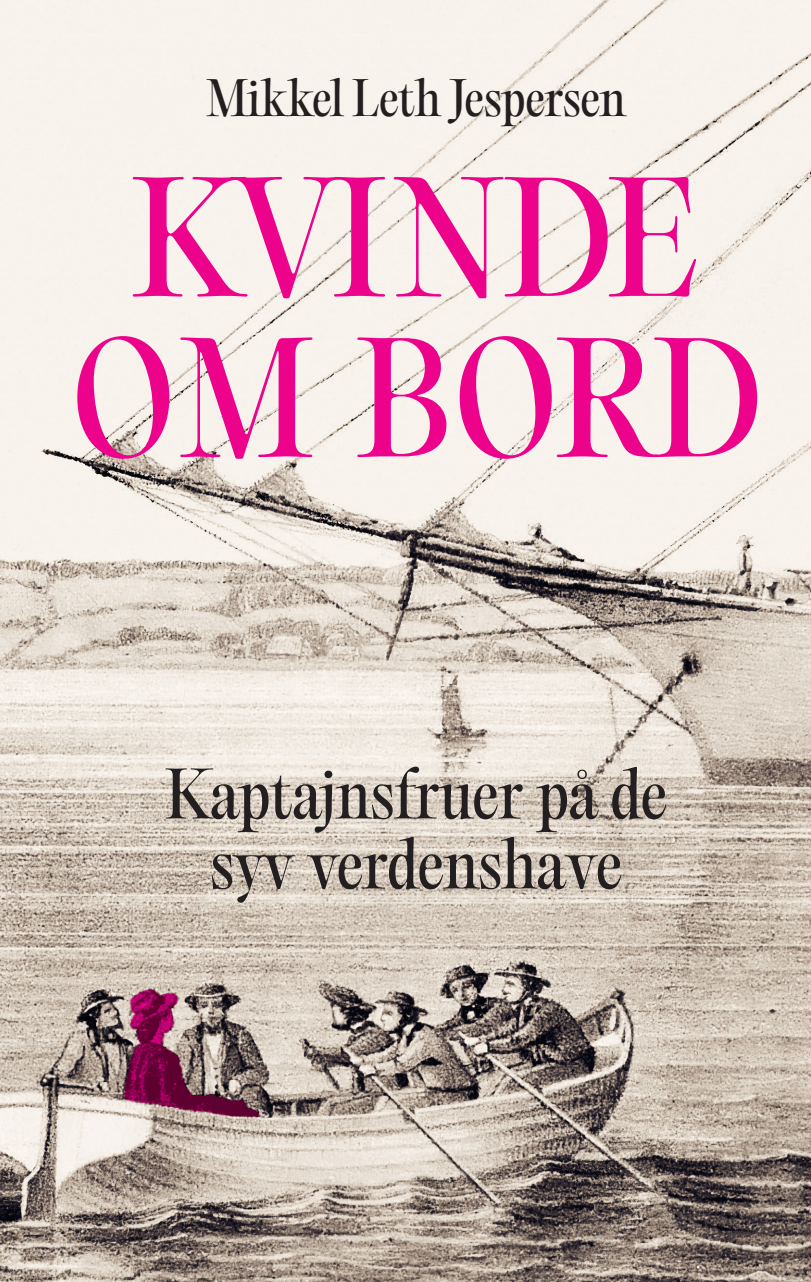
<style>
.page{position:relative;width:811px;height:1282px;background:#fff}
.page>*{position:absolute;margin:0;border:0;box-sizing:border-box;transform-origin:0 0}
.t1{font:147.6px/160.4px "PP Editorial Old";letter-spacing:.01em;color:#ed028c;text-align:center}
.t2{font:62px/70px "PP Editorial Old";letter-spacing:-.015em;color:#231f20;text-align:center}
.t3{font:46px "PP Editorial Old";letter-spacing:-.005em;color:#231f20}
</style>
<div class="page">
<img style="left:0;top:0;width:810px;height:1281px">
<p class="t3" style="left:207px;top:66px;width:420px">Mikkel Leth Jespersen</p>
<h1 class="t1" style="left:72px;top:157px;width:691px">KVINDE<br>OM BORD</h1>
<p class="t2" style="left:166px;top:758px;width:502px">Kaptajnsfruer på de syv verdenshave</p>
</div>
